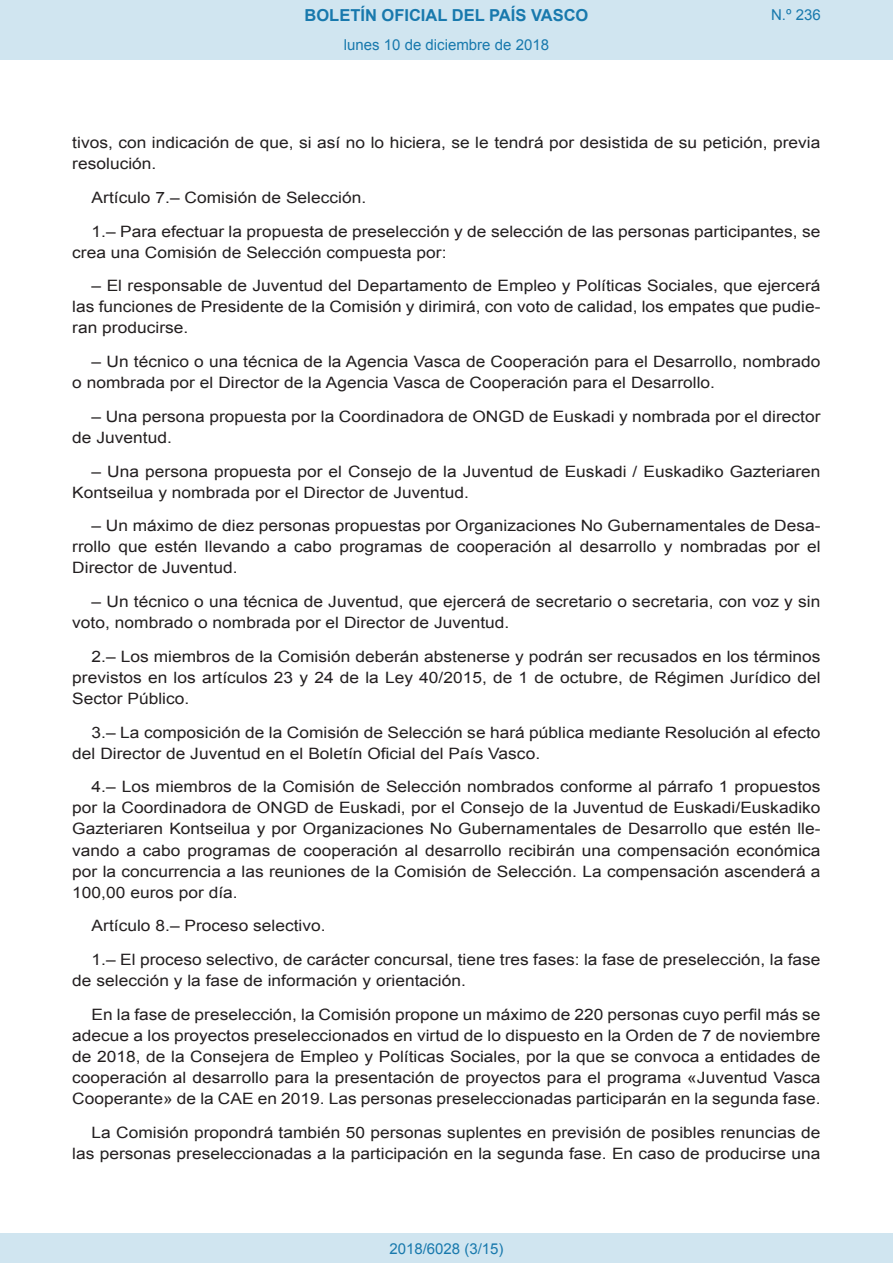
<style>
.page{position:relative;width:893px;height:1263px;background:#fff}
.page>*{position:absolute;margin:0;border:0;box-sizing:border-box;transform-origin:0 0}
.t1{font:700 16.5px "Arial";color:#1879ad}
.BOPVDetalle{font:15.6px/21px "Arial";color:#231f20;scale:1.11 1}
.Paginacion_Centro{font:15px "Arial";color:#1879ad}
</style>
<div class="page">
<div style="left:0;top:0;width:893px;height:60px;background:#d0e5f0"></div>
<div style="left:0;top:1233px;width:893px;height:30px;background:#d0e5f0"></div>
<p class="t1" style="left:305px;top:4px;width:285px">BOLETÍN OFICIAL DEL PAÍS VASCO</p>
<p class="Paginacion_Centro" style="left:344px;top:35px;width:207px">lunes 10 de diciembre de 2018</p>
<p class="Paginacion_Centro" style="left:771px;top:5px;width:51px">N.º 236</p>
<p class="BOPVDetalle" style="left:72px;top:132px;width:675px">tivos, con indicación de que, si así no lo hiciera, se le tendrá por desistida de su petición, previa resolución.</p>
<p class="BOPVDetalle" style="left:92px;top:187px;width:249px">Artículo 7.– Comisión de Selección.</p>
<p class="BOPVDetalle" style="left:72px;top:221px;width:676px;text-indent:19px">1.– Para efectuar la propuesta de preselección y de selección de las personas participantes, se crea una Comisión de Selección compuesta por:</p>
<p class="BOPVDetalle" style="left:72px;top:276px;width:676px;text-align:justify;text-indent:19px">– El responsable de Juventud del Departamento de Empleo y Políticas Sociales, que ejercerá las funciones de Presidente de la Comisión y dirimirá, con voto de calidad, los empates que pudie&shy;ran producirse.</p>
<p class="BOPVDetalle" style="left:72px;top:351px;width:676px;text-indent:19px">– Un técnico o una técnica de la Agencia Vasca de Cooperación para el Desarrollo, nombrado o nombrada por el Director de la Agencia Vasca de Cooperación para el Desarrollo.</p>
<p class="BOPVDetalle" style="left:72px;top:406px;width:676px;text-indent:19px">– Una persona propuesta por la Coordinadora de ONGD de Euskadi y nombrada por el director de Juventud.</p>
<p class="BOPVDetalle" style="left:72px;top:461px;width:676px;text-indent:19px">– Una persona propuesta por el Consejo de la Juventud de Euskadi / Euskadiko Gazteriaren<br>Kontseilua y nombrada por el Director de Juventud.</p>
<p class="BOPVDetalle" style="left:72px;top:516px;width:676px;text-align:justify;text-indent:19px">– Un máximo de diez personas propuestas por Organizaciones No Gubernamentales de Desa&shy;rrollo que estén llevando a cabo programas de cooperación al desarrollo y nombradas por el Director de Juventud.</p>
<p class="BOPVDetalle" style="left:72px;top:591px;width:675px;text-indent:19px">– Un técnico o una técnica de Juventud, que ejercerá de secretario o secretaria, con voz y sin voto, nombrado o nombrada por el Director de Juventud.</p>
<p class="BOPVDetalle" style="left:72px;top:646px;width:676px;text-align:justify;text-indent:19px">2.– Los miembros de la Comisión deberán abstenerse y podrán ser recusados en los términos previstos en los artículos 23 y 24 de la Ley 40/2015, de 1 de octubre, de Régimen Jurídico del Sector Público.</p>
<p class="BOPVDetalle" style="left:72px;top:722px;width:676px;text-indent:19px">3.– La composición de la Comisión de Selección se hará pública mediante Resolución al efecto del Director de Juventud en el Boletín Oficial del País Vasco.</p>
<p class="BOPVDetalle" style="left:72px;top:777px;width:676px;text-align:justify;text-indent:19px">4.– Los miembros de la Comisión de Selección nombrados conforme al párrafo 1 propuestos por la Coordinadora de ONGD de Euskadi, por el Consejo de la Juventud de Euskadi/Euskadiko Gazteriaren Kontseilua y por Organizaciones No Gubernamentales de Desarrollo que estén lle&shy;vando a cabo programas de cooperación al desarrollo recibirán una compensación económica por la concurrencia a las reuniones de la Comisión de Selección. La compensación ascenderá a 100,00 euros por día.</p>
<p class="BOPVDetalle" style="left:92px;top:915px;width:212px">Artículo 8.– Proceso selectivo.</p>
<p class="BOPVDetalle" style="left:72px;top:949px;width:676px;text-indent:19px">1.– El proceso selectivo, de carácter concursal, tiene tres fases: la fase de preselección, la fase de selección y la fase de información y orientación.</p>
<p class="BOPVDetalle" style="left:72px;top:1004px;width:676px;text-align:justify;text-indent:19px">En la fase de preselección, la Comisión propone un máximo de 220 personas cuyo perfil más se adecue a los proyectos preseleccionados en virtud de lo dispuesto en la Orden de 7 de noviembre de 2018, de la Consejera de Empleo y Políticas Sociales, por la que se convoca a entidades de cooperación al desarrollo para la presentación de proyectos para el programa «Juventud Vasca Cooperante» de la CAE en 2019. Las personas preseleccionadas participarán en la segunda fase.</p>
<p class="BOPVDetalle" style="left:72px;top:1122px;width:675px;text-align:right">La Comisión propondrá también 50 personas suplentes en previsión de posibles renuncias de las personas preseleccionadas a la participación en la segunda fase. En caso de producirse una</p>
<p class="Paginacion_Centro" style="left:389px;top:1238px;width:116px">2018/6028 (3/15)</p>
</div>
